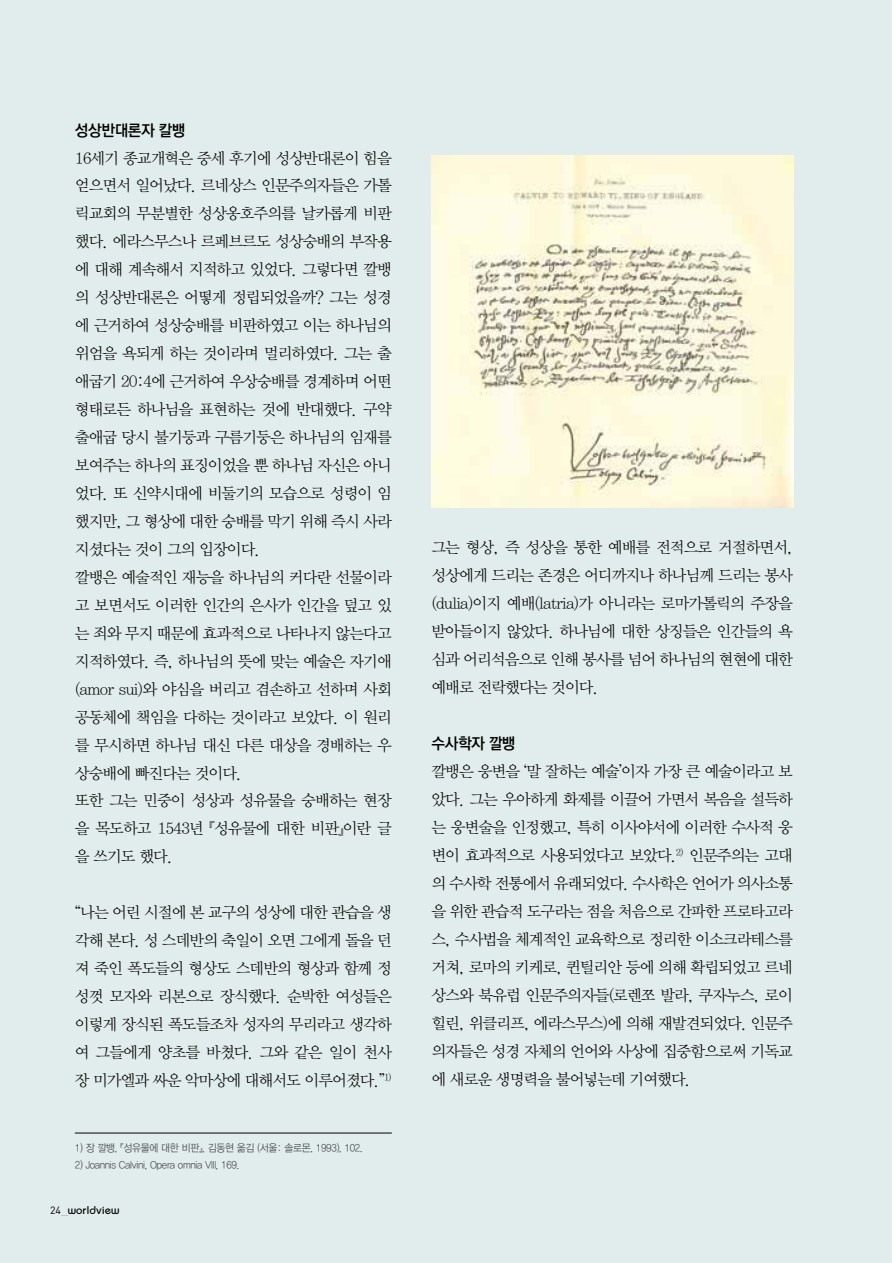
<style>
.page{position:relative;width:893px;height:1263px;background:#fff}
.page>*{position:absolute;margin:0;border:0;box-sizing:border-box;transform-origin:0 0}
.t1{font:15.75px/27.9px "YDVY Mj O Std 32 KS Cms UHC H";letter-spacing:-.06em;color:#000;text-align:justify}
.t2{font:15.75px "YDVYGO Std 54 KS Cms UHC H";letter-spacing:-.03em;color:#000}
.t3{font:10.5px "YDVYGO Std 32 KS Cms UHC H";letter-spacing:-.03em;color:#4e5354;scale:.93 1}
.t4{font:500 10.5px "Bauhaus";color:#000}
.s1{font-family:"DIN";font-weight:400}
</style>
<div class="page">
<div style="left:1px;top:0;width:891px;height:1263px;background:#e1edec"></div>
<img style="left:431px;top:156px;width:362px;height:352px">
<hr style="left:75px;top:1133px;width:317px;height:1px;background:#000">
<p class="t2" style="left:75px;top:123px;width:112px">성상반대론자 칼뱅</p>
<p class="t1" style="left:75px;top:145px;width:318px;text-align:left">16세기 종교개혁은 중세 후기에 성상반대론이 힘을 얻으면서 일어났다. 르네상스 인문주의자들은 가톨 릭교회의 무분별한 성상옹호주의를 날카롭게 비판 했다. 에라스무스나 르페브르도 성상숭배의 부작용 에 대해 계속해서 지적하고 있었다. 그렇다면 깔뱅 의 성상반대론은 어떻게 정립되었을까? 그는 성경 에 근거하여 성상숭배를 비판하였고 이는 하나님의 위엄을 욕되게 하는 것이라며 멀리하였다. 그는 출 애굽기 20:4에 근거하여 우상숭배를 경계하며 어떤 형태로든 하나님을 표현하는 것에 반대했다. 구약 출애굽 당시 불기둥과 구름기둥은 하나님의 임재를 보여주는 하나의 표징이었을 뿐 하나님 자신은 아니 었다. 또 신약시대에 비둘기의 모습으로 성령이 임 했지만, 그 형상에 대한 숭배를 막기 위해 즉시 사라 지셨다는 것이 그의 입장이다.<br>깔뱅은 예술적인 재능을 하나님의 커다란 선물이라 고 보면서도 이러한 인간의 은사가 인간을 덮고 있 는 죄와 무지 때문에 효과적으로 나타나지 않는다고 지적하였다. 즉, 하나님의 뜻에 맞는 예술은 자기애 (amor sui)와 야심을 버리고 겸손하고 선하며 사회 공동체에 책임을 다하는 것이라고 보았다. 이 원리 를 무시하면 하나님 대신 다른 대상을 경배하는 우 상숭배에 빠진다는 것이다.<br>또한 그는 민중이 성상과 성유물을 숭배하는 현장 을 목도하고 1543년 『성유물에 대한 비판』이란 글 을 쓰기도 했다.</p>
<p class="t1" style="left:75px;top:900px;width:318px">“나는 어린 시절에 본 교구의 성상에 대한 관습을 생 각해 본다. 성 스데반의 축일이 오면 그에게 돌을 던 져 죽인 폭도들의 형상도 스데반의 형상과 함께 정 성껏 모자와 리본으로 장식했다. 순박한 여성들은 이렇게 장식된 폭도들조차 성자의 무리라고 생각하 여 그들에게 양초를 바쳤다. 그와 같은 일이 천사 장 미가엘과 싸운 악마상에 대해서도 이루어졌다.”<sup>1)</sup></p>
<p class="t3" style="left:75px;top:1143px;width:311px">1) 장 깔뱅, 『성유물에 대한 비판』, 김동현 옮김 (서울: 솔로몬, 1993), 102.</p>
<p class="t3" style="left:75px;top:1160px;width:178px">2) Joannis Calvini, Opera omnia VIII, 169.</p>
<p class="t4" style="left:50px;top:1204px;width:71px"><span class="s1">24</span>_worldview</p>
<p class="t1" style="left:431px;top:535px;width:363px">그는 형상, 즉 성상을 통한 예배를 전적으로 거절하면서, 성상에게 드리는 존경은 어디까지나 하나님께 드리는 봉사 (dulia)이지 예배(latria)가 아니라는 로마가톨릭의 주장을 받아들이지 않았다. 하나님에 대한 상징들은 인간들의 욕 심과 어리석음으로 인해 봉사를 넘어 하나님의 현현에 대한 예배로 전락했다는 것이다.</p>
<p class="t2" style="left:431px;top:736px;width:86px">수사학자 깔뱅</p>
<p class="t1" style="left:431px;top:758px;width:363px">깔뱅은 웅변을 ‘말 잘하는 예술’이자 가장 큰 예술이라고 보 았다. 그는 우아하게 화제를 이끌어 가면서 복음을 설득하 는 웅변술을 인정했고, 특히 이사야서에 이러한 수사적 웅 변이 효과적으로 사용되었다고 보았다.<sup>2)</sup> 인문주의는 고대 의 수사학 전통에서 유래되었다. 수사학은 언어가 의사소통 을 위한 관습적 도구라는 점을 처음으로 간파한 프로타고라 스, 수사법을 체계적인 교육학으로 정리한 이소크라테스를 거쳐, 로마의 키케로, 퀸틸리안 등에 의해 확립되었고 르네 상스와 북유럽 인문주의자들(로렌쪼 발라, 쿠자누스, 로이 힐린, 위클리프, 에라스무스)에 의해 재발견되었다. 인문주 의자들은 성경 자체의 언어와 사상에 집중함으로써 기독교 에 새로운 생명력을 불어넣는데 기여했다.</p>
</div>
